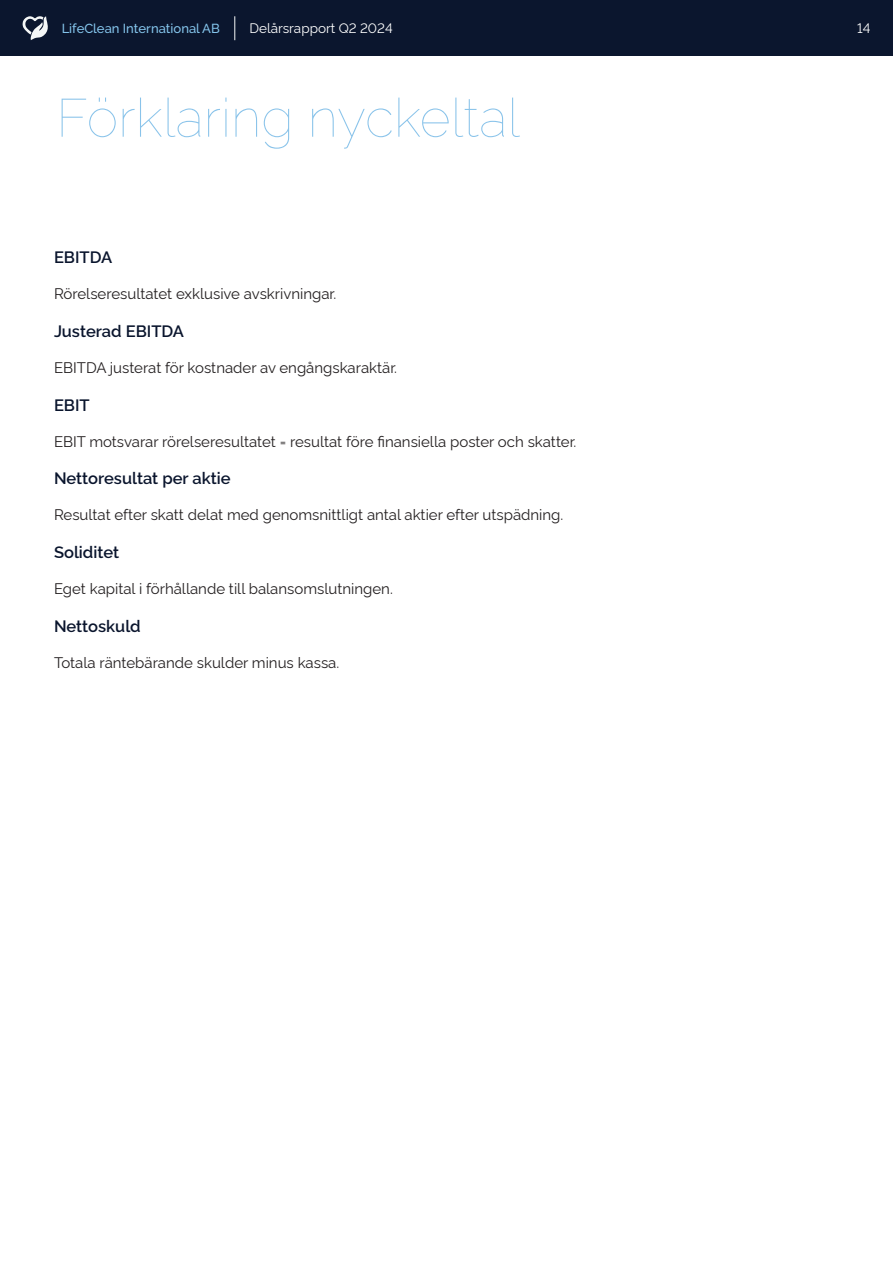
<style>
.page{position:relative;width:893px;height:1263px;background:#fff}
.page>*{position:absolute;margin:0;border:0;box-sizing:border-box;transform-origin:0 0}
.t1{font:100 53.7px "Rawline";color:#89c3ea}
.t2{font:600 16.5px "Rawline";color:#0a152d}
.t3{font:15px "Rawline";color:#231f20}
.t4{font:13.5px "Rawline";color:#fff}
.t5{font:500 13.05px "Raleway";color:#84c4eb}
</style>
<div class="page">
<div style="left:0;top:0;width:893px;height:55px;background:#0b162e"></div>
<svg style="left:23px;top:16px;width:25px;height:24px"></svg>
<svg style="left:234px;top:16px;width:1px;height:24px"></svg>
<p class="t5" style="left:62px;top:21px;width:160px">LifeClean International AB</p>
<p class="t4" style="left:249px;top:17px;width:145px">Delårsrapport Q2 2024</p>
<p class="t4" style="left:857px;top:17px;width:15px">14</p>
<p class="t1" style="left:56px;top:75px;width:465px">Förklaring nyckeltal</p>
<p class="t2" style="left:54px;top:244px;width:60px">EBITDA</p>
<p class="t3" style="left:54px;top:282px;width:284px">Rörelseresultatet exklusive avskrivningar.</p>
<p class="t2" style="left:54px;top:318px;width:132px">Justerad EBITDA</p>
<p class="t3" style="left:54px;top:356px;width:344px">EBITDA justerat för kostnader av engångskaraktär.</p>
<p class="t2" style="left:54px;top:392px;width:37px">EBIT</p>
<p class="t3" style="left:54px;top:429px;width:524px">EBIT motsvarar rörelseresultatet = resultat före finansiella poster och skatter.</p>
<p class="t2" style="left:54px;top:466px;width:178px">Nettoresultat per aktie</p>
<p class="t3" style="left:54px;top:503px;width:511px">Resultat efter skatt delat med genomsnittligt antal aktier efter utspädning.</p>
<p class="t2" style="left:54px;top:539px;width:67px">Soliditet</p>
<p class="t3" style="left:54px;top:577px;width:340px">Eget kapital i förhållande till balansomslutningen.</p>
<p class="t2" style="left:54px;top:613px;width:88px">Nettoskuld</p>
<p class="t3" style="left:54px;top:651px;width:287px">Totala räntebärande skulder minus kassa.</p>
</div>
